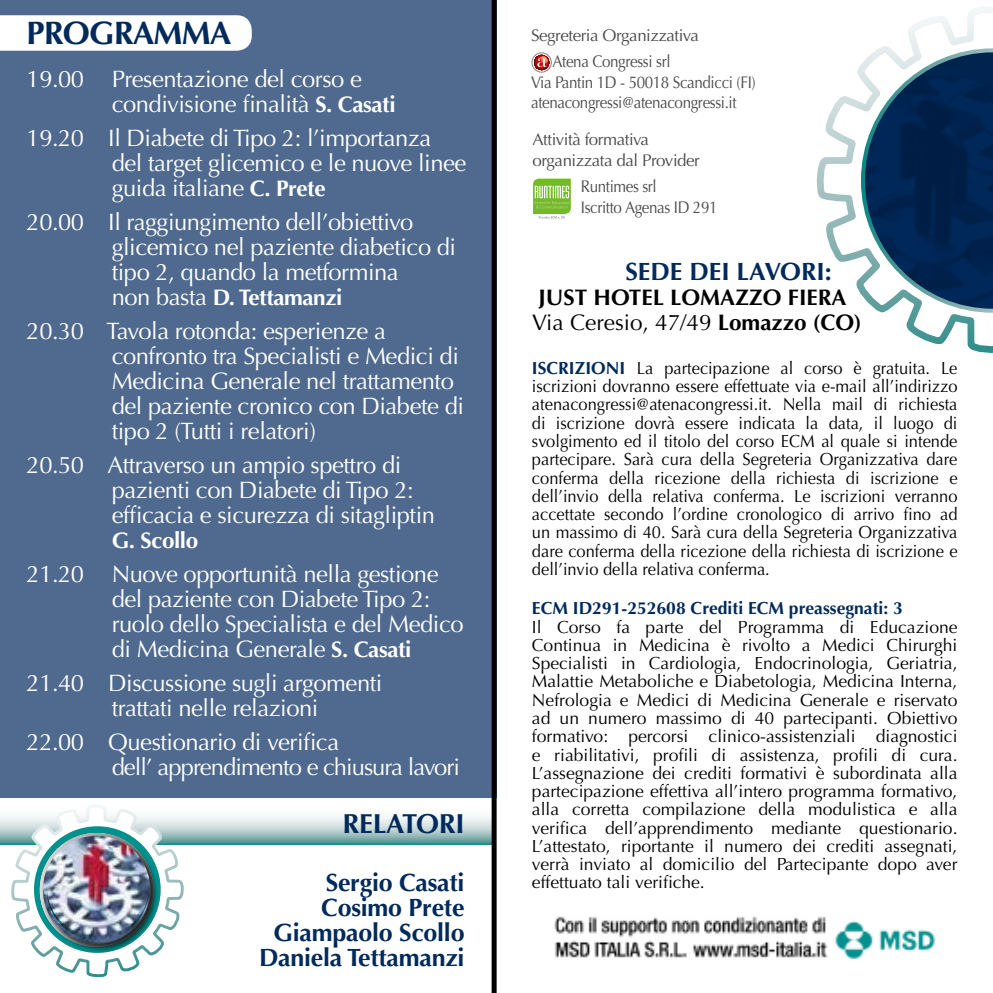
<style>
.page{position:relative;width:993px;height:993px;background:#fff}
.page>*{position:absolute;margin:0;border:0;box-sizing:border-box;transform-origin:0 0}
.t1{font:700 32.5px "Optima";letter-spacing:-.025em;color:#002a5b}
.t2{font:700 27.5px "Optima";letter-spacing:-.01em;color:#002a5b}
.t3{font:700 25px/25px "Optima";letter-spacing:-.01em;color:#002a5b;text-align:right}
.t4{font:23.75px/25px "Optima";letter-spacing:-.02em;color:#fff}
.t5{font:23.75px/25px "Optima";letter-spacing:-.04em;color:#fff}
.t6{font:700 22.5px/25px "Optima";color:#000}
.t7{font:700 22.5px "Optima";letter-spacing:-.02em;color:#fff}
.t8{font:17.5px/18.2px "Optima";color:#000;text-align:justify}
.t9{font:17.5px/18.2px "Optima";color:#000;text-align:justify;scale:.94 1}
.t10{font:700 17.5px "Optima";color:#002a5b}
.t11{font:16.75px/20.5px "Optima";letter-spacing:-.025em;color:#4a4a49;scale:.9 1}
.t12{font:16.75px/20.5px "Optima";letter-spacing:-.025em;color:#4a4a49}
.s1{font-weight:700;font-size:22.5px}
.s2{font-weight:400;font-size:23.75px}
.s3{font-weight:400}
.s4{font-weight:700;color:#002a5b}
</style>
<div class="page">
<svg style="left:0;top:816px;width:491px;height:27px;background:#b6cfcf"></svg>
<img style="left:554px;top:916px;width:382px;height:44px">
<svg style="left:533px;top:178px;width:37px;height:40px"></svg>
<div style="left:531px;top:176px;width:41px;height:44px;border:1px solid #fff"></div>
<div style="left:0;top:0;width:496px;height:797px;background:#4f6a8e"></div>
<div style="left:0;top:15px;width:252px;height:36px;background:#fff"></div>
<div style="left:491px;top:0;width:5px;height:992px;background:#000"></div>
<img style="left:10px;top:805px;width:176px;height:171px">
<div style="left:531px;top:53px;width:20px;height:19px;border:1px dashed #000;border-radius:50%"></div>
<svg style="left:531px;top:55px;width:19px;height:18px"></svg>
<svg style="left:816px;top:7px;width:176px;height:345px"></svg>
<svg style="left:860px;top:48px;width:132px;height:264px"></svg>
<h1 class="t1" style="left:27px;top:14px;width:206px">PROGRAMMA</h1>
<h3 class="t4" style="left:112px;top:67px;width:285px;text-indent:-85px">19.00 Presentazione del corso e condivisione finalità <span class="s1">S. Casati</span></h3>
<h3 class="t4" style="left:112px;top:126px;width:356px;text-indent:-85px">19.20 Il Diabete di Tipo 2: l’importanza del target glicemico e le nuove linee guida italiane <span class="s1">C. Prete</span></h3>
<h3 class="t4" style="left:112px;top:210px;width:346px;text-indent:-85px">20.00 Il raggiungimento dell’obiettivo glicemico nel paziente diabetico di tipo 2, quando la metformina</h3>
<p class="t7" style="left:112px;top:284px;width:232px"><span class="s2">non basta</span> D. Tettamanzi</p>
<h3 class="t4" style="left:112px;top:319px;width:354px;text-indent:-85px">20.30 Tavola rotonda: esperienze a confronto tra Specialisti e Medici di Medicina Generale nel trattamento del paziente cronico con Diabete di tipo 2 (Tutti i relatori)</h3>
<h3 class="t4" style="left:112px;top:453px;width:325px;text-indent:-85px">20.50 Attraverso un ampio spettro di pazienti con Diabete di Tipo 2: efficacia e sicurezza di sitagliptin</h3>
<p class="t7" style="left:112px;top:527px;width:88px">G. Scollo</p>
<h3 class="t4" style="left:112px;top:561px;width:353px;text-indent:-85px">21.20 Nuove opportunità nella gestione del paziente con Diabete Tipo 2: ruolo dello Specialista e del Medico di Medicina Generale <span class="s1">S. Casati</span></h3>
<h3 class="t4" style="left:112px;top:670px;width:272px;text-indent:-85px">21.40 Discussione sugli argomenti trattati nelle relazioni</h3>
<h3 class="t5" style="left:112px;top:729px;width:350px;text-indent:-85px">22.00 Questionario di verifica<br>dell’ apprendimento e chiusura lavori</h3>
<h2 class="t2" style="left:342px;top:807px;width:123px">RELATORI</h2>
<h3 class="t3" style="left:259px;top:870px;width:207px">Sergio Casati<br>Cosimo Prete<br>Giampaolo Scollo<br>Daniela Tettamanzi</h3>
<p class="t12" style="left:531px;top:23px;width:169px;line-height:25.8px;text-align:center">Segreteria Organizzativa<br>Atena Congressi srl</p>
<p class="t11" style="left:531px;top:72px;width:251px">Via Pantin 1D - 50018 Scandicci (FI) atenacongressi@atenacongressi.it</p>
<p class="t12" style="left:532px;top:129px;width:169px">Attività formativa organizzata dal Provider</p>
<p class="t11" style="left:580px;top:177px;width:153px">Runtimes srl<br>Iscritto Agenas ID 291</p>
<h3 class="t3" style="left:625px;top:259px;width:208px">SEDE DEI LAVORI:</h3>
<p class="t6" style="left:532px;top:285px;width:331px">JUST HOTEL LOMAZZO FIERA<br><span class="s3">Via Ceresio, 47/49</span> Lomazzo (CO)</p>
<p class="t9" style="left:531px;top:359px;width:454px"><span class="s4">ISCRIZIONI</span> La partecipazione al corso è gratuita. Le iscrizioni dovranno essere effettuate via e-mail all’indirizzo atenacongressi@atenacongressi.it. Nella mail di richiesta di iscrizione dovrà essere indicata la data, il luogo di svolgimento ed il titolo del corso ECM al quale si intende partecipare. Sarà cura della Segreteria Organizzativa dare conferma della ricezione della richiesta di iscrizione e dell’invio della relativa conferma. Le iscrizioni verranno accettate secondo l’ordine cronologico di arrivo fino ad un massimo di 40. Sarà cura della Segreteria Organizzativa dare conferma della ricezione della richiesta di iscrizione e dell’invio della relativa conferma.</p>
<p class="t10" style="left:532px;top:598px;width:372px">ECM ID291-252608 Crediti ECM preassegnati: 3</p>
<p class="t8" style="left:532px;top:617px;width:427px">Il Corso fa parte del Programma di Educazione Continua in Medicina è rivolto a Medici Chirurghi Specialisti in Cardiologia, Endocrinologia, Geriatria, Malattie Metaboliche e Diabetologia, Medicina Interna, Nefrologia e Medici di Medicina Generale e riservato ad un numero massimo di 40 partecipanti. Obiettivo formativo: percorsi clinico-assistenziali diagnostici e riabilitativi, profili di assistenza, profili di cura.<br>L’assegnazione dei crediti formativi è subordinata alla partecipazione effettiva all’intero programma formativo, alla corretta compilazione della modulistica e alla verifica dell’apprendimento mediante questionario.<br>L’attestato, riportante il numero dei crediti assegnati, verrà inviato al domicilio del Partecipante dopo aver effettuato tali verifiche.</p>
</div>
